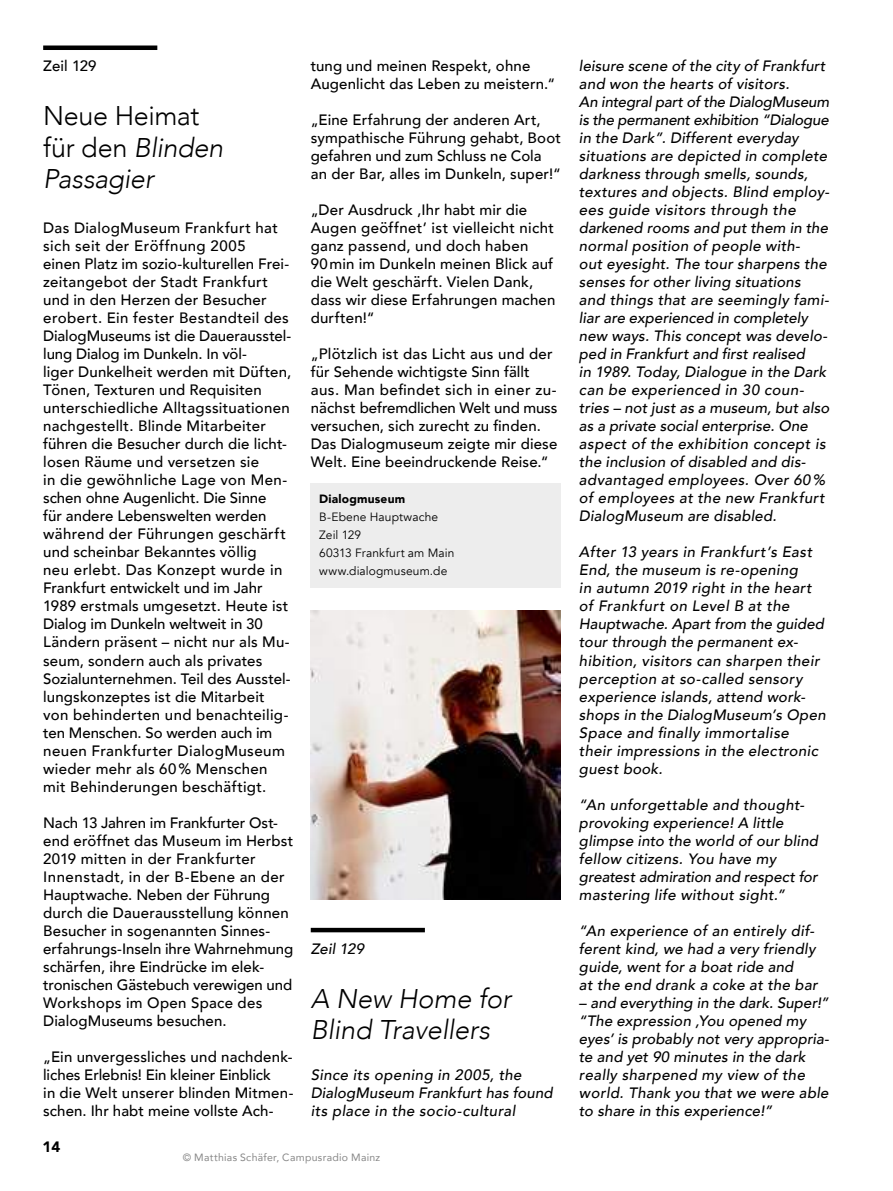
<style>
.page{position:relative;width:893px;height:1191px;background:#fff}
.page>*{position:absolute;margin:0;border:0;box-sizing:border-box;transform-origin:0 0}
.t1{font:300 27px/31.5px "Avenir";letter-spacing:-.015em;color:#000}
.t2{font:italic 300 27px/31.5px "Avenir";letter-spacing:-.005em;color:#000}
.t3{font:500 15px/18px "Avenir";letter-spacing:.01em;color:#000}
.t4{font:italic 500 15px/18px "Avenir";letter-spacing:.015em;color:#000}
.t5{font:900 15px "Avenir";color:#000}
.t6{font:12px/18px "Avenir";letter-spacing:.01em;color:#000}
.t7{font:900 12px "Avenir";letter-spacing:.015em;color:#000}
.t8{font:10.5px "Avenir";letter-spacing:.025em;color:#878787}
.s1{font-style:italic}
</style>
<div class="page">
<img style="left:311px;top:611px;width:250px;height:288px">
<div style="left:43px;top:45px;width:114px;height:5px;background:#000"></div>
<div style="left:311px;top:483px;width:250px;height:105px;background:#ededed"></div>
<div style="left:311px;top:927px;width:114px;height:5px;background:#000"></div>
<p class="t3" style="left:43px;top:56px;width:55px">Zeil 129</p>
<h1 class="t1" style="left:43px;top:100px;width:182px">Neue Heimat für den <span class="s1">Blinden<br>Passagier</span></h1>
<p class="t3" style="left:43px;top:218px;width:250px">Das DialogMuseum Frankfurt hat sich seit der Eröffnung 2005<br>einen Platz im sozio-kulturellen Frei&shy;zeitangebot der Stadt Frankfurt und in den Herzen der Besucher erobert. Ein fester Bestandteil des DialogMuseums ist die Dauerausstel&shy;lung Dialog im Dunkeln. In völ-<br>liger Dunkelheit werden mit Düften, Tönen, Texturen und Requisiten unterschiedliche Alltagssituationen nachgestellt. Blinde Mitarbeiter führen die Besucher durch die licht&shy;losen Räume und versetzen sie<br>in die gewöhnliche Lage von Men&shy;schen ohne Augenlicht. Die Sinne<br>für andere Lebenswelten werden während der Führungen geschärft und scheinbar Bekanntes völlig<br>neu erlebt. Das Konzept wurde in Frankfurt entwickelt und im Jahr 1989 erstmals umgesetzt. Heute ist Dialog im Dunkeln weltweit in 30<br>Ländern präsent – nicht nur als Mu&shy;seum, sondern auch als privates Sozialunternehmen. Teil des Ausstel&shy;lungskonzeptes ist die Mitarbeit von behinderten und benachteilig&shy;ten Menschen. So werden auch im neuen Frankfurter DialogMuseum wieder mehr als 60 % Menschen mit Behinderungen beschäftigt.</p>
<p class="t3" style="left:43px;top:812px;width:252px">Nach 13 Jahren im Frankfurter Ost&shy;end eröffnet das Museum im Herbst<br>2019 mitten in der Frankfurter<br>Innenstadt, in der B-Ebene an der<br>Hauptwache. Neben der Führung durch die Dauerausstellung können<br>Besucher in sogenannten Sinnes&shy;erfahrungs-Inseln ihre Wahrnehmung schärfen, ihre Eindrücke im elek&shy;tronischen Gästebuch verewigen und<br>Workshops im Open Space des<br>DialogMuseums besuchen.</p>
<p class="t3" style="left:43px;top:1046px;width:252px">„Ein unvergessliches und nachdenk&shy;liches Erlebnis! Ein kleiner Einblick<br>in die Welt unserer blinden Mitmen&shy;schen. Ihr habt meine vollste Ach-</p>
<p class="t3" style="left:311px;top:56px;width:246px">tung und meinen Respekt, ohne<br>Augenlicht das Leben zu meistern.“</p>
<p class="t3" style="left:311px;top:110px;width:252px">„Eine Erfahrung der anderen Art, sympathische Führung gehabt, Boot gefahren und zum Schluss ne Cola an der Bar, alles im Dunkeln, super!“</p>
<p class="t3" style="left:311px;top:200px;width:246px">„Der Ausdruck ‚Ihr habt mir die<br>Augen geöffnet’ ist vielleicht nicht ganz passend, und doch haben<br>90min im Dunkeln meinen Blick auf die Welt geschärft. Vielen Dank, dass wir diese Erfahrungen machen durften!“</p>
<p class="t3" style="left:311px;top:344px;width:248px">„Plötzlich ist das Licht aus und der für Sehende wichtigste Sinn fällt aus. Man befindet sich in einer zu&shy;nächst befremdlichen Welt und muss versuchen, sich zurecht zu finden.<br>Das Dialogmuseum zeigte mir diese Welt. Eine beeindruckende Reise.“</p>
<p class="t7" style="left:319px;top:489px;width:88px">Dialogmuseum</p>
<p class="t6" style="left:319px;top:508px;width:137px">B-Ebene Hauptwache<br>Zeil 129<br>60313 Frankfurt am Main www.dialogmuseum.de</p>
<p class="t4" style="left:311px;top:939px;width:55px">Zeil 129</p>
<h1 class="t2" style="left:311px;top:982px;width:202px">A New Home for<br>Blind Travellers</h1>
<p class="t4" style="left:311px;top:1065px;width:243px">Since its opening in 2005, the<br>DialogMuseum Frankfurt has found its place in the socio-cultural</p>
<p class="t8" style="left:183px;top:1149px;width:199px">© Matthias Schäfer, Campusradio Mainz</p>
<p class="t5" style="left:43px;top:1133px;width:19px">14</p>
<p class="t4" style="left:579px;top:57px;width:252px">leisure scene of the city of Frankfurt and won the hearts of visitors.<br>An integral part of the DialogMuseum is the permanent exhibition “Dialogue in the Dark”. Different everyday situations are depicted in complete darkness through smells, sounds, textures and objects. Blind employ&shy;ees guide visitors through the darkened rooms and put them in the normal position of people with-<br>out eyesight. The tour sharpens the senses for other living situations and things that are seemingly fami&shy;liar are experienced in completely new ways. This concept was develo&shy;ped in Frankfurt and first realised<br>in 1989. Today, Dialogue in the Dark can be experienced in 30 coun&shy;tries – not just as a museum, but also as a private social enterprise. One aspect of the exhibition concept is the inclusion of disabled and dis&shy;advantaged employees. Over 60% of employees at the new Frankfurt DialogMuseum are disabled.</p>
<p class="t4" style="left:579px;top:543px;width:248px">After 13 years in Frankfurt’s East<br>End, the museum is re-opening<br>in autumn 2019 right in the heart of Frankfurt on Level B at the<br>Hauptwache. Apart from the guided tour through the permanent ex&shy;hibition, visitors can sharpen their perception at so-called sensory experience islands, attend work&shy;shops in the DialogMuseum’s Open<br>Space and finally immortalise<br>their impressions in the electronic guest book.</p>
<p class="t4" style="left:579px;top:795px;width:241px">“An unforgettable and thought&shy;provoking experience! A little glimpse into the world of our blind fellow citizens. You have my greatest admiration and respect for mastering life without sight.”</p>
<p class="t4" style="left:579px;top:921px;width:240px">“An experience of an entirely dif&shy;ferent kind, we had a very friendly guide, went for a boat ride and<br>at the end drank a coke at the bar</p>
<p class="t4" style="left:579px;top:993px;width:252px">– and everything in the dark. Super!” “The expression ‚You opened my eyes’ is probably not very appropria&shy;te and yet 90 minutes in the dark really sharpened my view of the world. Thank you that we were able to share in this experience!”</p>
</div>
